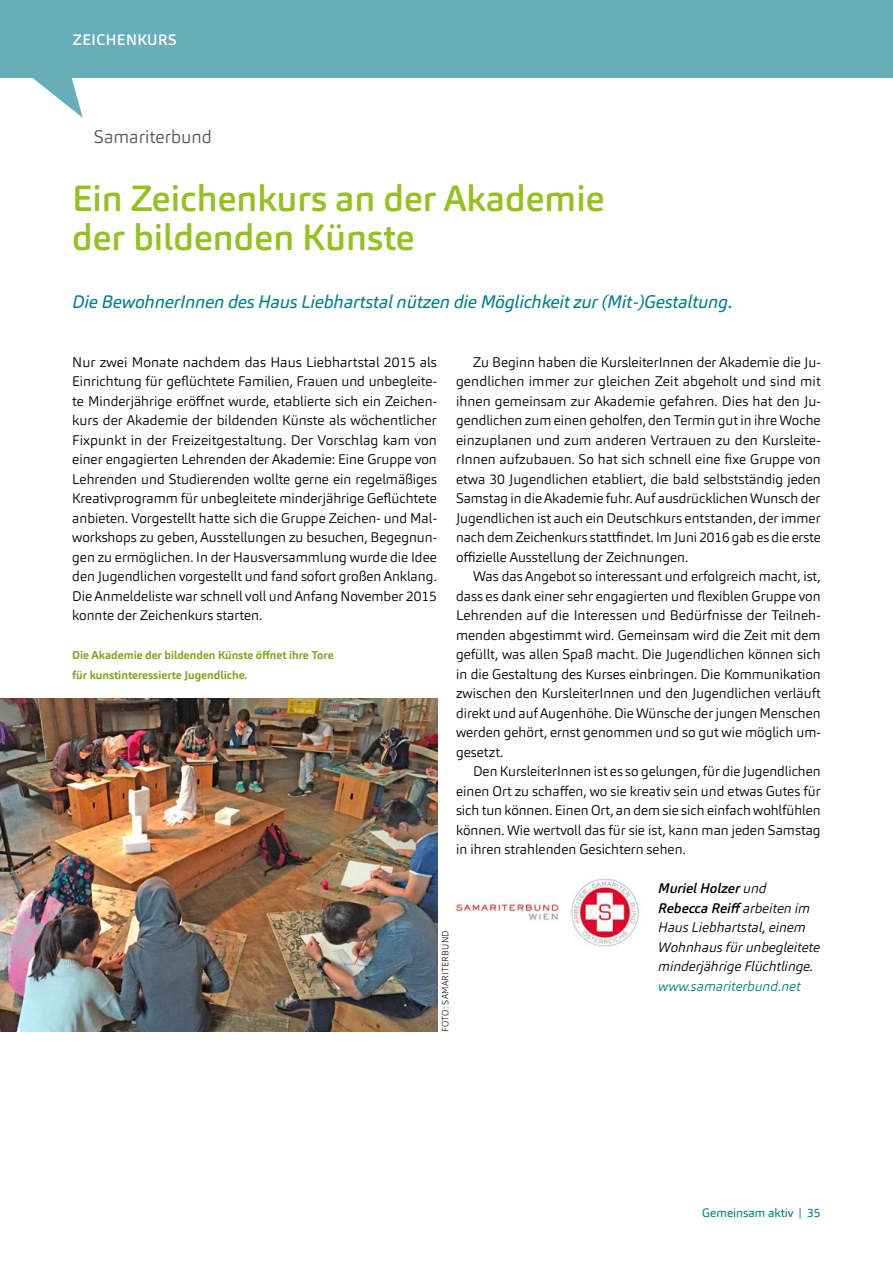
<style>
.page{position:relative;width:893px;height:1263px;background:#fff}
.page>*{position:absolute;margin:0;border:0;box-sizing:border-box;transform-origin:0 0}
.ÜBERSCHRIFT_01_BE{font:500 36px/39px "Carnas";color:#95c11f}
.Überschrift_02_BE{font:italic 18px "Carnas";letter-spacing:-.01em;color:#00808d}
.Bildtext{font:300 18px "Carnas";color:#575756}
.Kopfzeile{font:500 15px "Carnas";letter-spacing:.03em;color:#fff}
.Fliesstext{font:300 13.8px/19.5px "Carnas";color:#000;text-align:justify}
.Fliesstext__1__Ze{font:300 13.8px/19.5px "Carnas";color:#000;text-align:justify}
.AutorIN{font:italic 300 13.8px/19.5px "Carnas";color:#000}
.AutorIN-2{font:italic 300 13.8px "Carnas";color:#00808d}
.AutorIN-3{font:italic 500 13.8px "Carnas";color:#000}
.t1{font:12px "Carnas";color:#00808d}
.Bildtext-2{font:700 11.25px "Carnas";color:#7fa41b}
.Fotocredit{font:200 9px "Carnas";letter-spacing:.03em;color:#000}
.s1{font-weight:300}
.s2{font-weight:500}
</style>
<div class="page">
<svg style="left:1px;top:0;width:892px;height:118px;fill:#68aeb8"></svg>
<svg style="left:0;top:0;width:1px;height:78px"></svg>
<img style="left:453px;top:878px;width:186px;height:69px">
<img style="left:1px;top:698px;width:437px;height:334px">
<p class="Kopfzeile" style="left:73px;top:30px;width:105px">ZEICHENKURS</p>
<p class="Bildtext" style="left:94px;top:126px;width:119px">Samariterbund</p>
<p class="ÜBERSCHRIFT_01_BE" style="left:72px;top:179px;width:534px">Ein Zeichenkurs an der Akademie der bildenden Künste</p>
<p class="Überschrift_02_BE" style="left:72px;top:291px;width:662px">Die BewohnerInnen des Haus Liebhartstal nützen die Möglichkeit zur (Mit-)Gestaltung.</p>
<p class="Fliesstext__1__Ze" style="left:72px;top:352px;width:366px">Nur zwei Monate nachdem das Haus Liebhartstal 2015 als Einrichtung für geflüchtete Familien, Frauen und unbegleite&shy;te Minderjährige eröffnet wurde, etablierte sich ein Zeichen&shy;kurs der Akademie der bildenden Künste als wöchentlicher Fixpunkt in der Freizeitgestaltung. Der Vorschlag kam von einer engagierten Lehrenden der Akademie: Eine Gruppe von Lehrenden und Studierenden wollte gerne ein regelmäßiges Kreativprogramm für unbegleitete minderjährige Geflüchtete anbieten. Vorgestellt hatte sich die Gruppe Zeichen- und Mal&shy;workshops zu geben, Ausstellungen zu besuchen, Begegnun&shy;gen zu ermöglichen. In der Hausversammlung wurde die Idee den Jugendlichen vorgestellt und fand sofort großen Anklang.<br>Die Anmeldeliste war schnell voll und Anfang November 2015 konnte der Zeichenkurs starten.</p>
<p class="Fliesstext" style="left:456px;top:352px;width:366px;text-indent:17px">Zu Beginn haben die KursleiterInnen der Akademie die Ju&shy;gendlichen immer zur gleichen Zeit abgeholt und sind mit ihnen gemeinsam zur Akademie gefahren. Dies hat den Ju&shy;gendlichen zum einen geholfen, den Termin gut in ihre Woche einzuplanen und zum anderen Vertrauen zu den Kursleite&shy;rInnen aufzubauen. So hat sich schnell eine fixe Gruppe von etwa 30 Jugendlichen etabliert, die bald selbstständig jeden Samstag in die Akademie fuhr. Auf ausdrücklichen Wunsch der Jugendlichen ist auch ein Deutschkurs entstanden, der immer nach dem Zeichenkurs stattfindet. Im Juni 2016 gab es die erste offizielle Ausstellung der Zeichnungen.</p>
<p class="Fliesstext" style="left:456px;top:567px;width:366px;text-indent:17px">Was das Angebot so interessant und erfolgreich macht, ist, dass es dank einer sehr engagierten und flexiblen Gruppe von Lehrenden auf die Interessen und Bedürfnisse der Teilneh&shy;menden abgestimmt wird. Gemeinsam wird die Zeit mit dem gefüllt, was allen Spaß macht. Die Jugendlichen können sich in die Gestaltung des Kurses einbringen. Die Kommunikation zwischen den KursleiterInnen und den Jugendlichen verläuft direkt und auf Augenhöhe. Die Wünsche derjungen Menschen werden gehört, ernst genommen und so gut wie möglich um&shy;gesetzt.</p>
<p class="Fliesstext" style="left:456px;top:762px;width:366px;text-indent:17px">Den KursleiterInnen ist es so gelungen, für die Jugendlichen einen Ort zu schaffen, wo sie kreativ sein und etwas Gutes für sich tun können. Einen Ort, an dem sie sich einfach wohlfühlen können. Wie wertvoll das für sie ist, kann man jeden Samstag in ihren strahlenden Gesichtern sehen.</p>
<p class="AutorIN-3" style="left:658px;top:880px;width:110px">Muriel Holzer <span class="s1">und</span></p>
<p class="AutorIN" style="left:658px;top:898px;width:163px"><span class="s2">Rebecca Reiff</span> arbeiten im<br>Haus Liebhartstal, einem<br>Wohnhaus für unbegleitete minderjährige Flüchtlinge.</p>
<p class="AutorIN-2" style="left:658px;top:977px;width:144px">www.samariterbund.net</p>
<p class="Bildtext-2" style="left:72px;top:648px;width:263px">Die Akademie der bildenden Künste öffnet ihre Tore</p>
<p class="Bildtext-2" style="left:72px;top:668px;width:177px">für kunstinteressierte Jugendliche.</p>
<p class="Fotocredit" style="left:440px;top:1032px;width:103px;rotate:-90deg">FOTO: SAMARITERBUND</p>
<p class="t1" style="left:702px;top:1206px;width:120px">Gemeinsam aktiv | 35</p>
</div>
